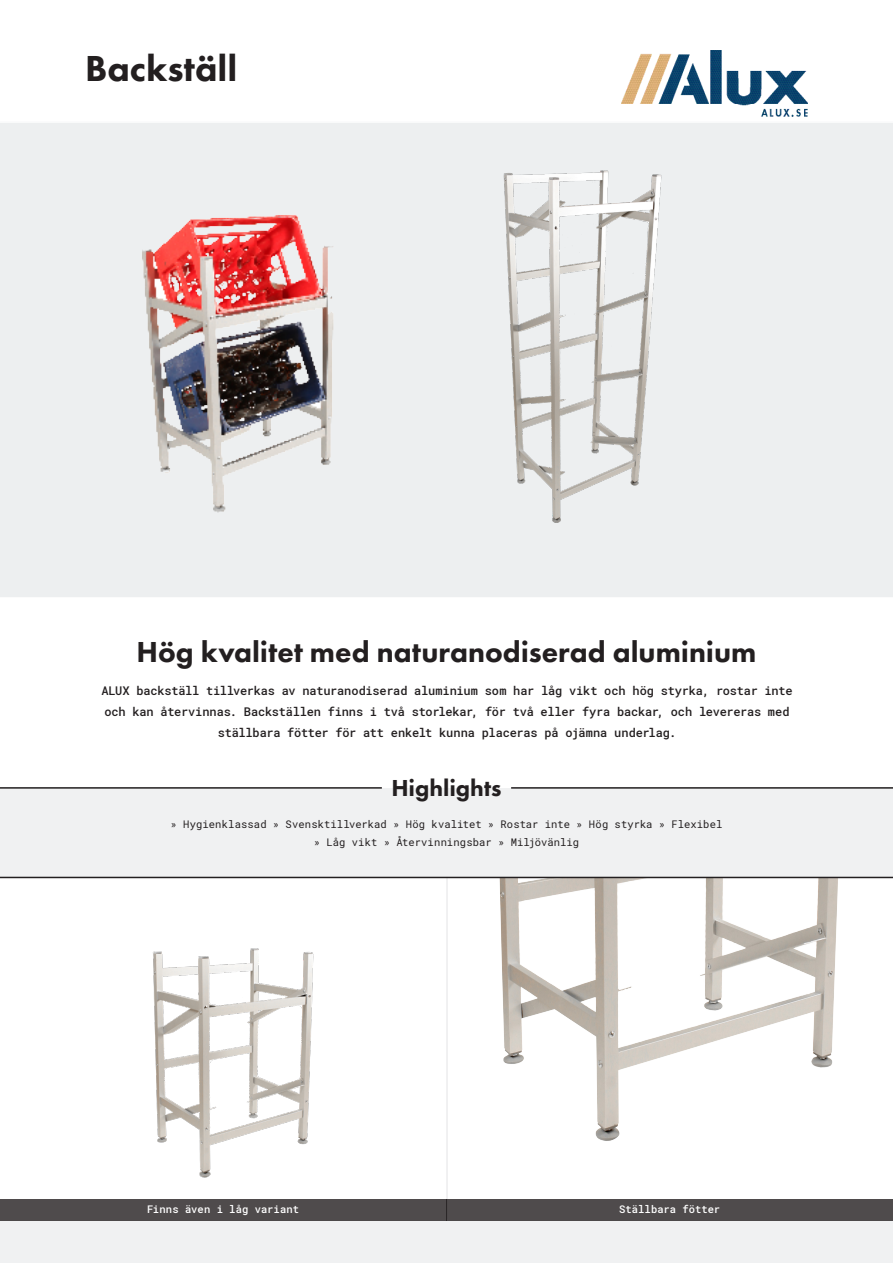
<style>
.page{position:relative;width:893px;height:1263px;background:#fff}
.page>*{position:absolute;margin:0;border:0;box-sizing:border-box;transform-origin:0 0}
.t1{font:800 37.5px "Futura PT";color:#231f20}
.Rubrik_för_stycken{font:800 30px "Futura PT";color:#231f20}
.Rubrik_för_stycken-2{font:800 24px "Futura PT";color:#231f20}
.Brödtext{font:500 12px/21px "Roboto Mono";letter-spacing:-.02em;color:#231f20;text-align:center}
.Brödtext-2{font:10.5px "Roboto Mono";letter-spacing:.005em;color:#231f20}
.Brödtext-3{font:500 10.5px "Roboto Mono";letter-spacing:.005em;color:#fff}
</style>
<div class="page">
<div style="left:0;top:1220px;width:893px;height:43px;background:#f0f1f2"></div>
<img style="left:622px;top:50px;width:186px;height:67px">
<img style="left:65px;top:878px;width:330px;height:300px">
<div style="left:0;top:123px;width:893px;height:474px;background:#edeff0"></div>
<img style="left:484px;top:878px;width:366px;height:263px">
<div style="left:0;top:788px;width:893px;height:89px;background:#f0f1f2"></div>
<hr style="left:0;top:787px;width:382px;height:2px;background:#231f20">
<hr style="left:511px;top:787px;width:382px;height:2px;background:#231f20">
<hr style="left:446px;top:877px;width:2px;height:342px;background:#ececee">
<div style="left:0;top:1199px;width:446px;height:21px;background:#4f4b4c"></div>
<div style="left:446px;top:1199px;width:447px;height:21px;background:#4f4b4c"></div>
<img style="left:363px;top:147px;width:331px;height:443px">
<hr style="left:0;top:877px;width:893px;height:1px;background:#231f20">
<img style="left:132px;top:208px;width:204px;height:316px">
<p class="t1" style="left:85px;top:45px;width:154px">Backställ</p>
<p class="Rubrik_för_stycken" style="left:137px;top:634px;width:621px">Hög kvalitet med naturanodiserad aluminium</p>
<p class="Brödtext" style="left:101px;top:680px;width:693px">ALUX backställ tillverkas av naturanodiserad aluminium som har låg vikt och hög styrka, rostar inte</p>
<p class="Brödtext" style="left:104px;top:701px;width:687px">och kan återvinnas. Backställen finns i två storlekar, för två eller fyra backar, och levereras med ställbara fötter för att enkelt kunna placeras på ojämna underlag.</p>
<p class="Rubrik_för_stycken-2" style="left:391px;top:773px;width:112px">Highlights</p>
<p class="Brödtext-2" style="left:171px;top:817px;width:553px">» Hygienklassad » Svensktillverkad » Hög kvalitet » Rostar inte » Hög styrka » Flexibel</p>
<p class="Brödtext-2" style="left:314px;top:835px;width:267px">» Låg vikt » Återvinningsbar » Miljövänlig</p>
<p class="Brödtext-3" style="left:147px;top:1202px;width:154px">Finns även i låg variant</p>
<p class="Brödtext-3" style="left:619px;top:1202px;width:103px">Ställbara fötter</p>
</div>
